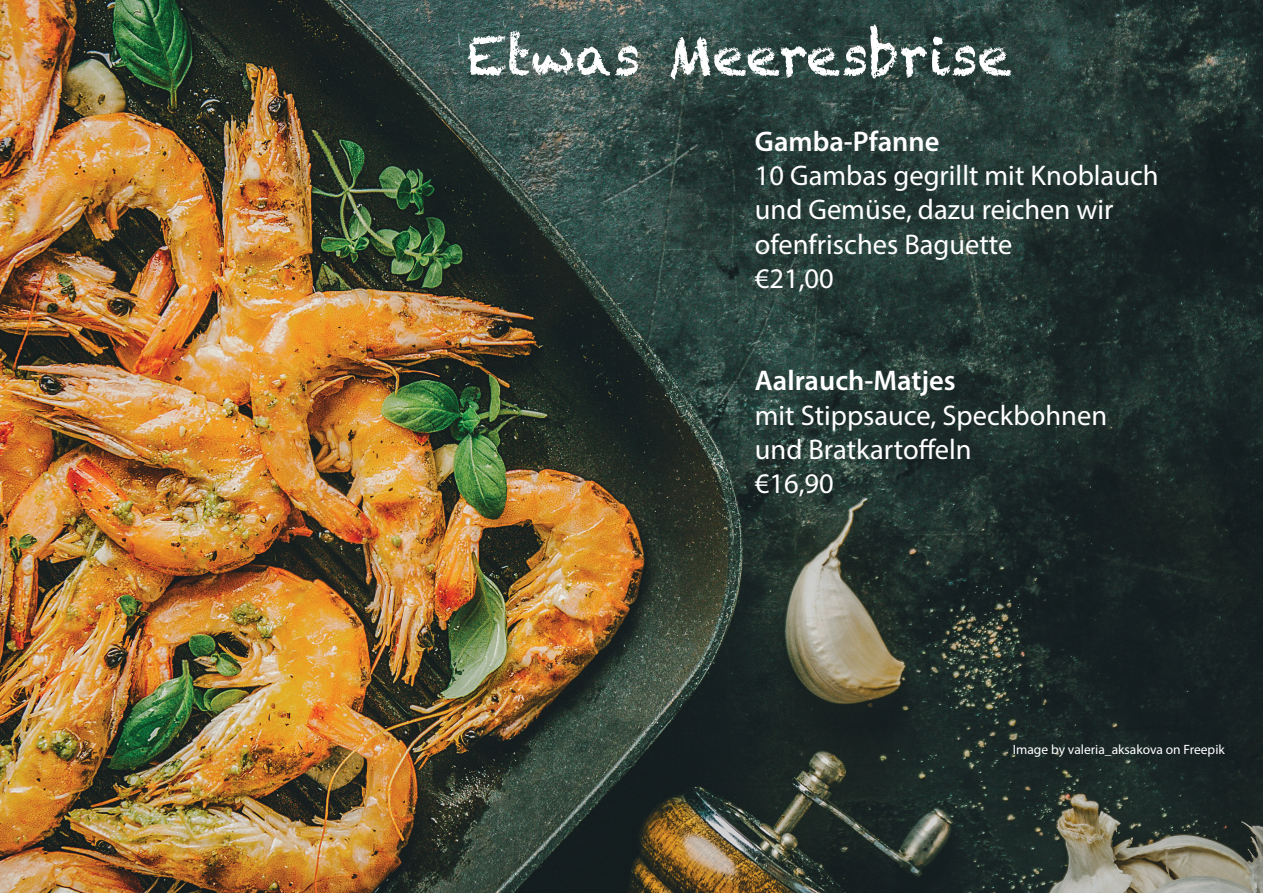
<style>
.page{position:relative;width:1263px;height:893px;background:#fff}
.page>*{position:absolute;margin:0;border:0;box-sizing:border-box;transform-origin:0 0}
.t1{font:54px "Chalkduster";color:#fff}
.t2{font:28.5px/34.2px "Myriad Pro";color:#fff}
.t3{font:600 28.5px "Myriad Pro";color:#fff}
.t4{font:13.5px "Myriad Pro";color:#fff}
</style>
<div class="page">
<img style="left:0;top:0;width:1263px;height:893px">
<h1 class="t1" style="left:467px;top:24px;width:546px">Etwas Meeresbrise</h1>
<p class="t3" style="left:755px;top:123px;width:186px">Gamba-Pfanne</p>
<p class="t2" style="left:755px;top:158px;width:405px">10 Gambas gegrillt mit Knoblauch und Gemüse, dazu reichen wir ofenfrisches Baguette<br>€21,00</p>
<p class="t3" style="left:755px;top:363px;width:202px">Aalrauch-Matjes</p>
<p class="t2" style="left:755px;top:398px;width:354px">mit Stippsauce, Speckbohnen und Bratkartoffeln<br>€16,90</p>
<p class="t4" style="left:1013px;top:741px;width:214px">Image by valeria_aksakova on Freepik</p>
</div>
